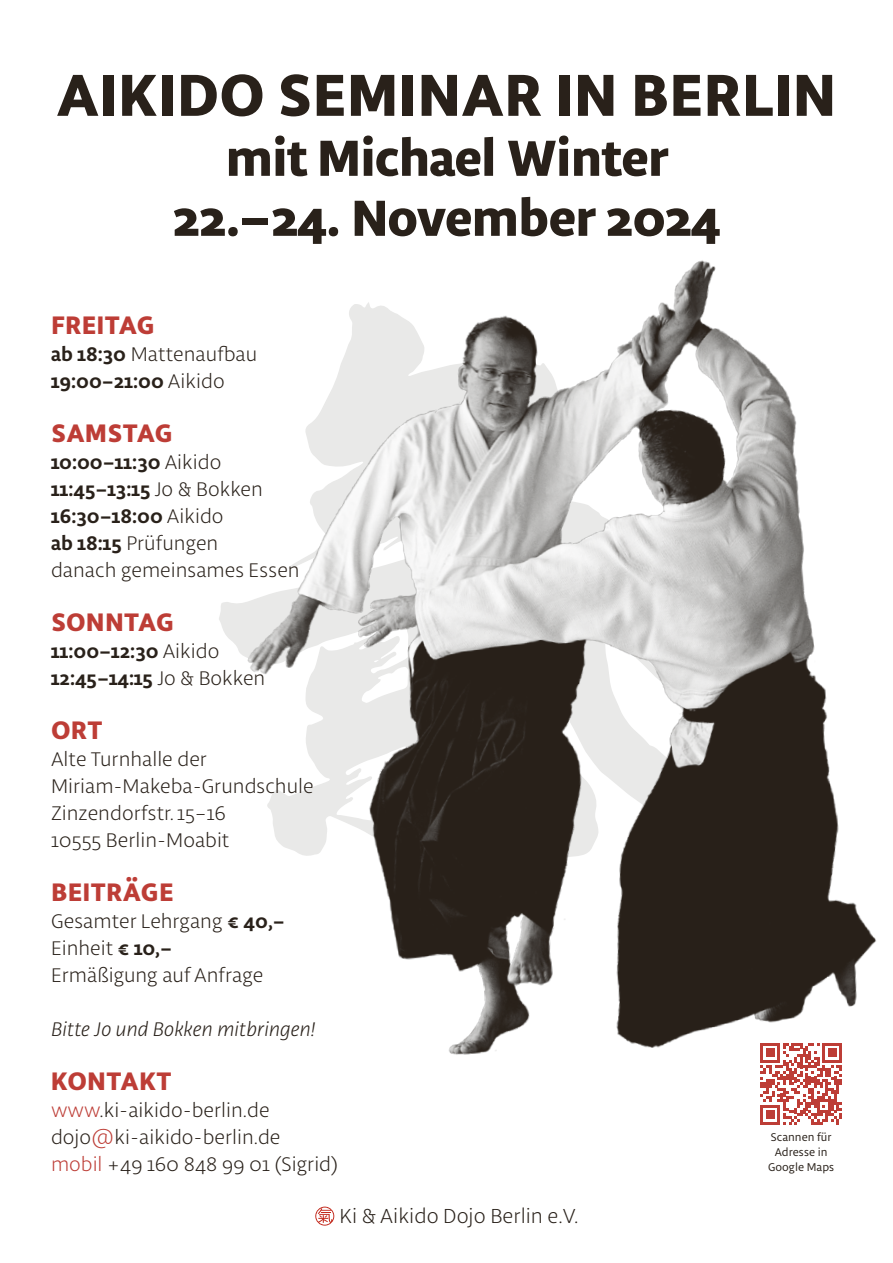
<style>
.page{position:relative;width:893px;height:1263px;background:#fff}
.page>*{position:absolute;margin:0;border:0;box-sizing:border-box;transform-origin:0 0}
.t1{font:800 63px "Libertad";letter-spacing:.025em;color:#29211a}
.t2{font:800 54px/60px "Libertad";color:#29211a;text-align:center}
.t3{font:800 27px "Libertad";letter-spacing:.035em;color:#bd3d36}
.t4{font:300 21.6px "Libertad";color:#29211a}
.t5{font:300 21px/27px "Libertad";color:#29211a}
.t6{font:700 21px/27px "Libertad";letter-spacing:-.005em;color:#29211a}
.t7{font:italic 300 21px "Libertad";color:#29211a}
.t8{font:12px/15px "Libertad";color:#29211a;text-align:center}
.s1{font-weight:300}
.s2{font-weight:700}
.s3{font-weight:700;color:#fff}
.s4{color:#bd3d36}
</style>
<div class="page">
<img style="left:219px;top:260px;width:657px;height:865px">
<svg style="left:315px;top:1206px;width:19px;height:19px"></svg>
<svg style="left:760px;top:1043px;width:82px;height:81px"></svg>
<h1 class="t1" style="left:57px;top:50px;width:780px">AIKIDO SEMINAR IN BERLIN</h1>
<h2 class="t2" style="left:172px;top:125px;width:550px">mit Michael Winter<br>22.–24. November 2024</h2>
<p class="t3" style="left:51px;top:306px;width:105px">FREITAG</p>
<p class="t6" style="left:51px;top:339px;width:208px">ab 18:30 <span class="s1">Mattenaufbau<br></span>19:00–21:00 <span class="s1">Aikido</span></p>
<p class="t3" style="left:51px;top:414px;width:123px">SAMSTAG</p>
<p class="t5" style="left:51px;top:448px;width:250px"><span class="s2">10:00–11:30</span> Aikido<br><span class="s2">11:45–13:15</span> Jo &amp; Bokken<br><span class="s2">16:30–18:00</span> Aikido<br><span class="s2">ab 18:15</span> Prüfungen<br>danach gemeinsames Essen</p>
<p class="t3" style="left:51px;top:603px;width:124px">SONNTAG</p>
<p class="t6" style="left:51px;top:636px;width:216px">11:00–12:30 <span class="s1">Aikido<br></span>12:45–14:15 <span class="s1">Jo &amp; Bokken</span></p>
<p class="t3" style="left:51px;top:711px;width:52px">ORT</p>
<p class="t5" style="left:51px;top:745px;width:264px">Alte Turnhalle der<br>Miriam-Makeba-Grundschule<br>Zinzendorfstr. 15–16<br>10555 Berlin-Moabit</p>
<p class="t3" style="left:51px;top:873px;width:124px">BEITRÄGE</p>
<p class="t5" style="left:51px;top:907px;width:235px">Gesamter Lehrgang <span class="s2">€ 40,</span><span class="s3">–<br></span>Einheit <span class="s2">€ 10,–<br></span>Ermäßigung auf Anfrage</p>
<p class="t7" style="left:51px;top:1016px;width:266px">Bitte Jo und Bokken mitbringen!</p>
<p class="t3" style="left:51px;top:1062px;width:122px">KONTAKT</p>
<p class="t5" style="left:51px;top:1096px;width:288px"><span class="s4">www</span>.ki-aikido-berlin.de dojo<span class="s4">@</span>ki-aikido-berlin.de<br><span class="s4">mobil</span> +49 160 848 99 01 (Sigrid)</p>
<p class="t4" style="left:340px;top:1203px;width:240px">Ki &amp; Aikido Dojo Berlin e.V.</p>
<p class="t8" style="left:768px;top:1129px;width:67px">Scannen für<br>Adresse in<br>Google Maps</p>
</div>
